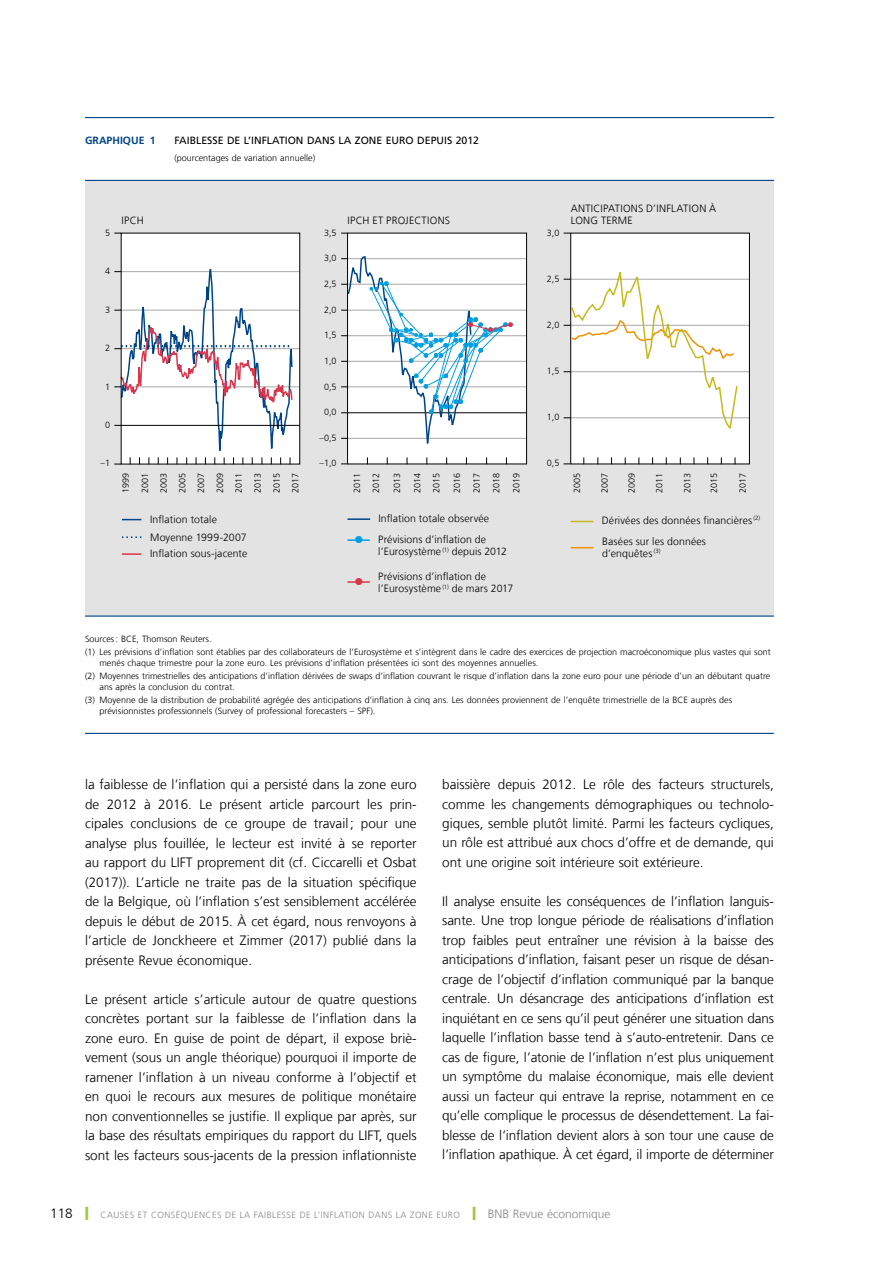
<style>
.page{position:relative;width:893px;height:1263px;background:#fff}
.page>*{position:absolute;margin:0;border:0;box-sizing:border-box;transform-origin:0 0}
.t1{font:300 13.5px/19.5px "Frutiger LT Com";color:#000;text-align:justify}
.t2{font:300 10.5px/12px "Frutiger LT Com";letter-spacing:.015em;color:#000}
.t3{font:10.5px "Frutiger LT Com";color:#000}
.t4{font:700 10.5px "Frutiger LT Com";color:#048}
.t5{font:300 9px/18.9px "Frutiger LT Com";color:#000}
.t6{font:300 9px "Frutiger LT Com";letter-spacing:.05em;color:#878787}
.s1{font-size:13.5px;color:#000}
.s2{color:#a2c740}
.s3{font-size:12px}
</style>
<div class="page">
<div style="left:85px;top:180px;width:689px;height:436px;background:#e3e3e3"></div>
<hr style="left:85px;top:117px;width:689px;height:1px;background:#048">
<hr style="left:85px;top:180px;width:689px;height:1px;background:#048">
<hr style="left:85px;top:615px;width:689px;height:2px;background:#048">
<hr style="left:85px;top:733px;width:689px;height:1px;background:#048">
<div style="left:571px;top:233px;width:178px;height:231px;background:#fff"></div>
<div style="left:348px;top:233px;width:179px;height:231px;background:#fff"></div>
<div style="left:121px;top:233px;width:179px;height:231px;background:#fff"></div>
<hr style="left:120px;top:271px;width:180px;height:1px;background:#a8a8a7">
<hr style="left:120px;top:310px;width:180px;height:1px;background:#a8a8a7">
<hr style="left:120px;top:348px;width:180px;height:1px;background:#a8a8a7">
<hr style="left:120px;top:386px;width:180px;height:1px;background:#a8a8a7">
<svg style="left:114px;top:257px;width:179px;height:208px"></svg>
<hr style="left:120px;top:425px;width:180px;height:1px;background:#000">
<hr style="left:347px;top:258px;width:180px;height:1px;background:#a8a8a7">
<hr style="left:347px;top:284px;width:180px;height:1px;background:#a8a8a7">
<hr style="left:347px;top:310px;width:180px;height:1px;background:#a8a8a7">
<hr style="left:347px;top:335px;width:180px;height:1px;background:#a8a8a7">
<hr style="left:347px;top:361px;width:180px;height:1px;background:#a8a8a7">
<hr style="left:347px;top:386px;width:180px;height:1px;background:#a8a8a7">
<hr style="left:347px;top:438px;width:180px;height:1px;background:#a8a8a7">
<hr style="left:341px;top:412px;width:186px;height:1px;background:#000">
<svg style="left:341px;top:256px;width:171px;height:208px"></svg>
<hr style="left:570px;top:279px;width:179px;height:1px;background:#a8a8a7">
<hr style="left:570px;top:325px;width:179px;height:1px;background:#a8a8a7">
<hr style="left:570px;top:371px;width:179px;height:1px;background:#a8a8a7">
<hr style="left:570px;top:417px;width:179px;height:1px;background:#a8a8a7">
<svg style="left:564px;top:272px;width:174px;height:157px"></svg>
<div style="left:347px;top:233px;width:180px;height:231px;border:1px solid #000"></div>
<div style="left:570px;top:233px;width:180px;height:231px;border:1px solid #000"></div>
<svg style="left:122px;top:519px;width:19px;height:1px"></svg>
<svg style="left:122px;top:536px;width:19px;height:2px"></svg>
<hr style="left:347px;top:518px;width:23px;height:2px;background:#048">
<hr style="left:347px;top:581px;width:23px;height:2px;background:#d8364d">
<hr style="left:347px;top:539px;width:23px;height:2px;background:#009fe3">
<svg style="left:571px;top:521px;width:22px;height:1px"></svg>
<svg style="left:571px;top:547px;width:22px;height:1px"></svg>
<svg style="left:122px;top:553px;width:19px;height:2px"></svg>
<svg style="left:355px;top:581px;width:7px;height:2px"></svg>
<svg style="left:355px;top:539px;width:7px;height:2px"></svg>
<p class="t4" style="left:85px;top:134px;width:72px">GRAPHIQUE 1</p>
<p class="t3" style="left:174px;top:134px;width:306px">FAIBLESSE DE L’INFLATION DANS LA ZONE EURO DEPUIS 2012</p>
<p class="t5" style="left:174px;top:148px;width:142px">(pourcentages de variation annuelle)</p>
<p class="t5" style="left:105px;top:223px;width:7px">5</p>
<p class="t5" style="left:105px;top:262px;width:7px">4</p>
<p class="t5" style="left:105px;top:300px;width:7px">3</p>
<p class="t5" style="left:105px;top:339px;width:7px">2</p>
<p class="t5" style="left:105px;top:377px;width:7px">1</p>
<p class="t5" style="left:105px;top:416px;width:7px">0</p>
<p class="t5" style="left:101px;top:454px;width:11px">–1</p>
<p class="t2" style="left:122px;top:214px;width:24px">IPCH</p>
<p class="t2" style="left:348px;top:214px;width:104px">IPCH ET PROJECTIONS</p>
<p class="t5" style="left:324px;top:223px;width:14px">3,5</p>
<p class="t5" style="left:324px;top:249px;width:14px">3,0</p>
<p class="t5" style="left:324px;top:274px;width:14px">2,5</p>
<p class="t5" style="left:324px;top:300px;width:14px">2,0</p>
<p class="t5" style="left:324px;top:326px;width:14px">1,5</p>
<p class="t5" style="left:324px;top:351px;width:14px">1,0</p>
<p class="t5" style="left:324px;top:377px;width:14px">0,5</p>
<p class="t5" style="left:324px;top:403px;width:14px">0,0</p>
<p class="t5" style="left:320px;top:428px;width:19px">–0,5</p>
<p class="t5" style="left:320px;top:454px;width:19px">–1,0</p>
<p class="t5" style="left:547px;top:223px;width:14px">3,0</p>
<p class="t2" style="left:571px;top:202px;width:147px">ANTICIPATIONS D’INFLATION À<br>LONG TERME</p>
<p class="t5" style="left:547px;top:269px;width:14px">2,5</p>
<p class="t5" style="left:547px;top:316px;width:14px">2,0</p>
<p class="t5" style="left:547px;top:362px;width:14px">1,5</p>
<p class="t5" style="left:547px;top:408px;width:14px">1,0</p>
<p class="t5" style="left:547px;top:454px;width:14px">0,5</p>
<p class="t5" style="left:116px;top:493px;width:22px;text-align:justify;rotate:-90deg">1999<br>2001<br>2003<br>2005<br>2007<br>2009<br>2011<br>2013<br>2015<br>2017</p>
<p class="t5" style="left:348px;top:493px;width:22px;rotate:-90deg">2011<br>2012</p>
<p class="t5" style="left:388px;top:493px;width:22px;rotate:-90deg">2013</p>
<p class="t5" style="left:408px;top:493px;width:22px;rotate:-90deg">2014<br>2015</p>
<p class="t5" style="left:447px;top:493px;width:22px;rotate:-90deg">2016</p>
<p class="t5" style="left:467px;top:493px;width:22px;rotate:-90deg">2017</p>
<p class="t5" style="left:487px;top:493px;width:22px;rotate:-90deg">2018</p>
<p class="t5" style="left:507px;top:493px;width:22px;rotate:-90deg">2019</p>
<p class="t5" style="left:567px;top:493px;width:22px;rotate:-90deg">2005</p>
<p class="t5" style="left:595px;top:493px;width:22px;rotate:-90deg">2007</p>
<p class="t5" style="left:622px;top:493px;width:22px;rotate:-90deg">2009</p>
<p class="t5" style="left:650px;top:493px;width:22px;rotate:-90deg">2011</p>
<p class="t5" style="left:678px;top:493px;width:22px;rotate:-90deg">2013</p>
<p class="t5" style="left:704px;top:493px;width:22px;rotate:-90deg">2015</p>
<p class="t5" style="left:733px;top:493px;width:22px;rotate:-90deg">2017</p>
<p class="t2" style="left:150px;top:513px;width:68px">Inflation totale</p>
<p class="t2" style="left:378px;top:513px;width:112px">Inflation totale observée</p>
<p class="t2" style="left:150px;top:531px;width:98px">Moyenne 1999-2007</p>
<p class="t2" style="left:378px;top:534px;width:130px">Prévisions d’inflation de l’Eurosystème <sup>(1)</sup> depuis 2012</p>
<p class="t2" style="left:378px;top:570px;width:137px">Prévisions d’inflation de l’Eurosystème <sup>(1)</sup> de mars 2017</p>
<p class="t2" style="left:150px;top:547px;width:99px">Inflation sous-jacente</p>
<p class="t2" style="left:602px;top:514px;width:160px">Dérivées des données financières <sup>(2)</sup></p>
<p class="t2" style="left:602px;top:535px;width:105px">Basées sur les données d’enquêtes <sup>(3)</sup></p>
<p class="t5" style="left:85px;top:632px;width:687px;line-height:13.5px">Sources: BCE, Thomson Reuters.<br>(1) Les prévisions d’inflation sont établies par des collaborateurs de l’Eurosystème et s’intègrent dans le cadre des exercices de projection macroéconomique plus vastes qui sont</p>
<p class="t5" style="left:85px;top:656px;width:687px;line-height:13.5px;text-indent:14px">menés chaque trimestre pour la zone euro. Les prévisions d’inflation présentées ici sont des moyennes annuelles.<br>(2) Moyennes trimestrielles des anticipations d’inflation dérivées de swaps d’inflation couvrant le risque d’inflation dans la zone euro pour une période d’un an débutant quatre</p>
<p class="t5" style="left:85px;top:680px;width:649px;line-height:13.5px;text-indent:14px">ans après la conclusion du contrat.<br>(3) Moyenne de la distribution de probabilité agrégée des anticipations d’inflation à cinq ans. Les données proviennent de l’enquête trimestrielle de la BCE auprès des</p>
<p class="t5" style="left:99px;top:701px;width:277px">prévisionnistes professionnels (Survey of professional forecasters – SPF).</p>
<p class="t1" style="left:85px;top:774px;width:333px">la faiblesse de l’inflation qui a persisté dans la zone euro de 2012 à 2016. Le présent article parcourt les prin‑ cipales conclusions de ce groupe de travail; pour une analyse plus fouillée, le lecteur est invité à se reporter au rapport du LI FT proprement dit (cf. Ciccarelli et Osbat (2017)). L’article ne traite pas de la situation spécifique de la Belgique, où l’inflation s’est sensiblement accélérée depuis le début de 2015. À cet égard, nous renvoyons à l’article de Jonckheere et Zimmer (2017) publié dans la présente Revue économique.</p>
<p class="t1" style="left:85px;top:989px;width:333px">Le présent article s’articule autour de quatre questions concrètes portant sur la faiblesse de l’inflation dans la zone euro. En guise de point de départ, il expose briè‑ vement (sous un angle théorique) pourquoi il importe de ramener l’inflation à un niveau conforme à l’objectif et en quoi le recours aux mesures de politique monétaire non conventionnelles se justifie. Il explique par après, sur la base des résultats empiriques du rapport du LIFT, quels sont les facteurs sous-jacents de la pression inflationniste</p>
<p class="t1" style="left:442px;top:774px;width:333px">baissière depuis 2012. Le rôle des facteurs structurels, comme les changements démographiques ou technolo‑ giques, semble plutôt limité. Parmi les facteurs cycliques, un rôle est attribué aux chocs d’offre et de demande, qui ont une origine soit intérieure soit extérieure.</p>
<p class="t1" style="left:442px;top:891px;width:333px">Il analyse ensuite les conséquences de l’inflation languis‑ sante. U ne trop longue période de réalisations d’inflation trop faibles peut entraîner une révision à la baisse des anticipations d’inflation, faisant peser un risque de désan‑ crage de l’objectif d’inflation communiqué par la banque centrale. U n désancrage des anticipations d’inflation est inquiétant en ce sens qu’il peut générer une situation dans laquelle l’inflation basse tend à s’auto‑entretenir. Dans ce cas de figure, l’atonie de l’inflation n’est plus uniquement un symptôme du malaise économique, mais elle devient aussi un facteur qui entrave la reprise, notamment en ce qu’elle complique le processus de désendettement. La fai‑ blesse de l’inflation devient alors à son tour une cause de l’inflation apathique. À cet égard, il importe de déterminer</p>
<p class="t6" style="left:50px;top:1209px;width:562px"><span class="s1">118</span> <span class="s2">❙</span> Causes et conséquences de la faiblesse de l’inflation dans la zone euro <span class="s2">❙</span> <span class="s3">BNB Revue économique</span></p>
</div>
